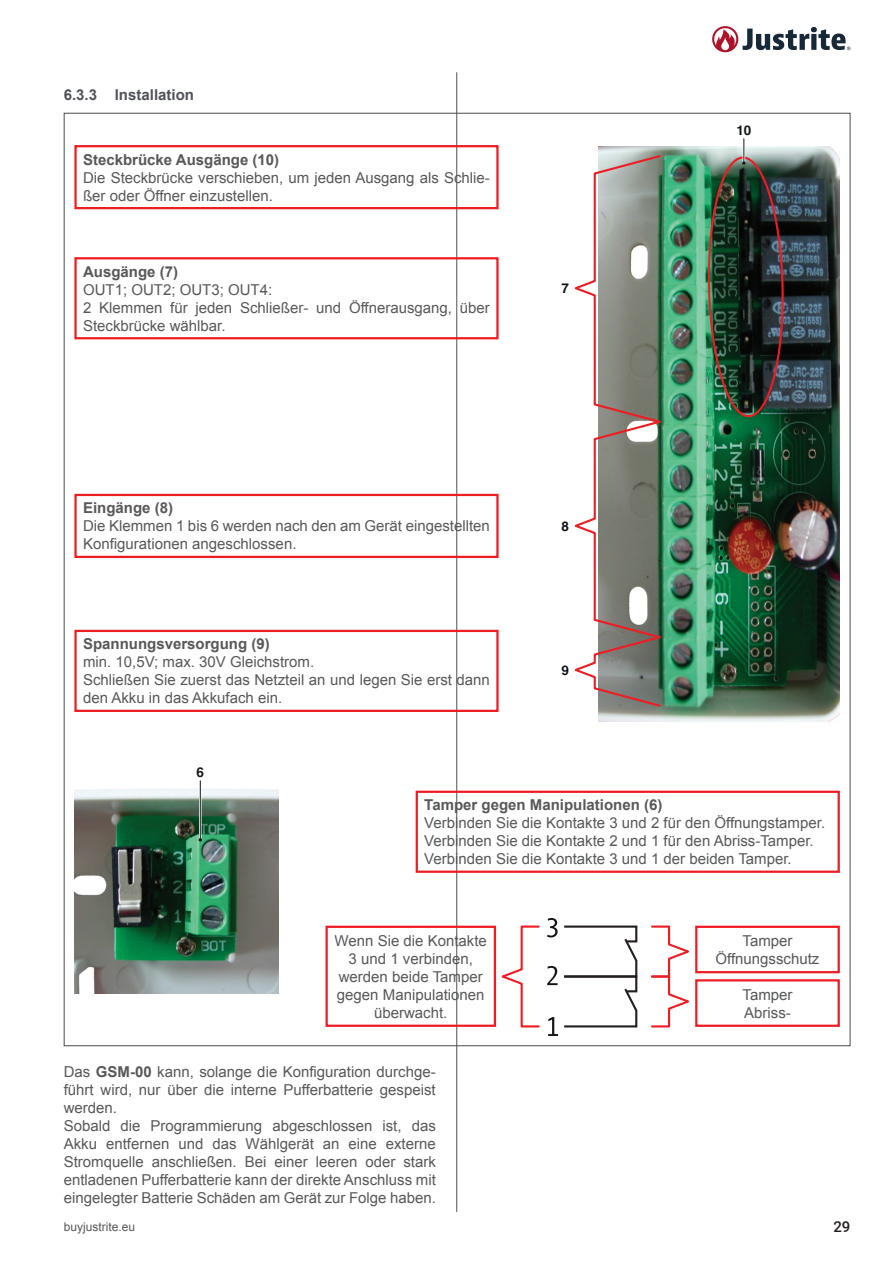
<style>
.page{position:relative;width:893px;height:1263px;background:#fff}
.page>*{position:absolute;margin:0;border:0;box-sizing:border-box;transform-origin:0 0}
.t1{font:15px/18px "Arial";color:#57585a}
.t2{font:700 15px "Arial";color:#57585a}
.t3{font:700 15px "Arial";color:#505357}
.t4{font:500 15px "Roboto";color:#231f20}
.t5{font:700 13.5px "Helvetica";color:#111416}
.t6{font:12px "Arial";color:#57585a}
.s1{font-weight:700}
</style>
<div class="page">
<svg style="left:712px;top:26px;width:138px;height:26px"></svg>
<hr style="left:456px;top:72px;width:1px;height:1140px;background:#505357">
<img style="left:599px;top:146px;width:241px;height:575px">
<img style="left:74px;top:780px;width:204px;height:213px">
<svg style="left:574px;top:154px;width:88px;height:554px"></svg>
<img style="left:705px;top:139px;width:80px;height:280px">
<hr style="left:199px;top:781px;width:3px;height:59px;background:#fff">
<hr style="left:200px;top:781px;width:1px;height:59px;background:#111416">
<svg style="left:547px;top:918px;width:91px;height:118px"></svg>
<svg style="left:501px;top:925px;width:39px;height:103px"></svg>
<svg style="left:651px;top:925px;width:38px;height:103px"></svg>
<div style="left:74px;top:145px;width:425px;height:64px;border:2px solid #ee1d23"></div>
<div style="left:74px;top:257px;width:425px;height:82px;border:2px solid #ee1d23"></div>
<div style="left:74px;top:494px;width:425px;height:64px;border:2px solid #ee1d23"></div>
<div style="left:74px;top:630px;width:425px;height:82px;border:2px solid #ee1d23"></div>
<div style="left:416px;top:791px;width:424px;height:82px;border:2px solid #ee1d23"></div>
<div style="left:325px;top:926px;width:171px;height:101px;border:2px solid #ee1d23"></div>
<div style="left:695px;top:926px;width:145px;height:47px;border:2px solid #ee1d23"></div>
<div style="left:695px;top:979px;width:145px;height:48px;border:2px solid #ee1d23"></div>
<p class="t3" style="left:64px;top:85px;width:132px">6.3.3 Installation</p>
<p class="t2" style="left:83px;top:149px;width:198px">Steckbrücke Ausgänge (10)</p>
<p class="t1" style="left:83px;top:168px;width:408px">Die Steckbrücke verschieben, um jeden Ausgang als Schlie&shy;ßer oder Öffner einzustellen.</p>
<p class="t2" style="left:83px;top:262px;width:97px">Ausgänge (7)</p>
<p class="t1" style="left:83px;top:281px;width:408px">OUT1; OUT2; OUT3; OUT4:<br>2 Klemmen für jeden Schließer- und Öffnerausgang, über<br>Steckbrücke wählbar.</p>
<p class="t2" style="left:83px;top:498px;width:92px">Eingänge (8)</p>
<p class="t1" style="left:83px;top:517px;width:408px">Die Klemmen 1 bis 6 werden nach den am Gerät eingestellten<br>Konfigurationen angeschlossen.</p>
<p class="t2" style="left:83px;top:634px;width:188px">Spannungsversorgung (9)</p>
<p class="t1" style="left:83px;top:653px;width:408px">min. 10,5V; max. 30V Gleichstrom.<br>Schließen Sie zuerst das Netzteil an und legen Sie erst dann den Akku in das Akkufach ein.</p>
<p class="t5" style="left:197px;top:764px;width:9px">6</p>
<p class="t5" style="left:561px;top:280px;width:9px">7</p>
<p class="t5" style="left:561px;top:517px;width:9px">8</p>
<p class="t5" style="left:561px;top:662px;width:9px">9</p>
<p class="t5" style="left:736px;top:122px;width:17px">10</p>
<p class="t2" style="left:424px;top:795px;width:240px">Tamper gegen Manipulationen (6)</p>
<p class="t1" style="left:424px;top:814px;width:402px">Verbinden Sie die Kontakte 3 und 2 für den Öffnungstamper.<br>Verbinden Sie die Kontakte 2 und 1 für den Abriss-Tamper.<br>Verbinden Sie die Kontakte 3 und 1 der beiden Tamper.</p>
<p class="t1" style="left:335px;top:932px;width:154px;text-align:center">Wenn Sie die Kontakte<br>3 und 1 verbinden, werden beide Tamper gegen Manipulationen überwacht.</p>
<p class="t1" style="left:715px;top:932px;width:105px;text-align:center">Tamper<br>Öffnungsschutz</p>
<p class="t1" style="left:742px;top:985px;width:52px">Tamper<br>Abriss-</p>
<p class="t1" style="left:64px;top:1063px;width:374px">Das <span class="s1">GSM-00</span> kann, solange die Konfiguration durchge&shy;führt wird, nur über die interne Pufferbatterie gespeist werden.<br>Sobald die Programmierung abgeschlossen ist, das Akku entfernen und das Wählgerät an eine externe Stromquelle anschließen. Bei einer leeren oder stark entladenen Pufferbatterie kann der direkte Anschluss mit eingelegter Batterie Schäden am Gerät zur Folge haben.</p>
<p class="t6" style="left:64px;top:1218px;width:73px">buyjustrite.eu</p>
<p class="t4" style="left:833px;top:1216px;width:19px">29</p>
</div>
